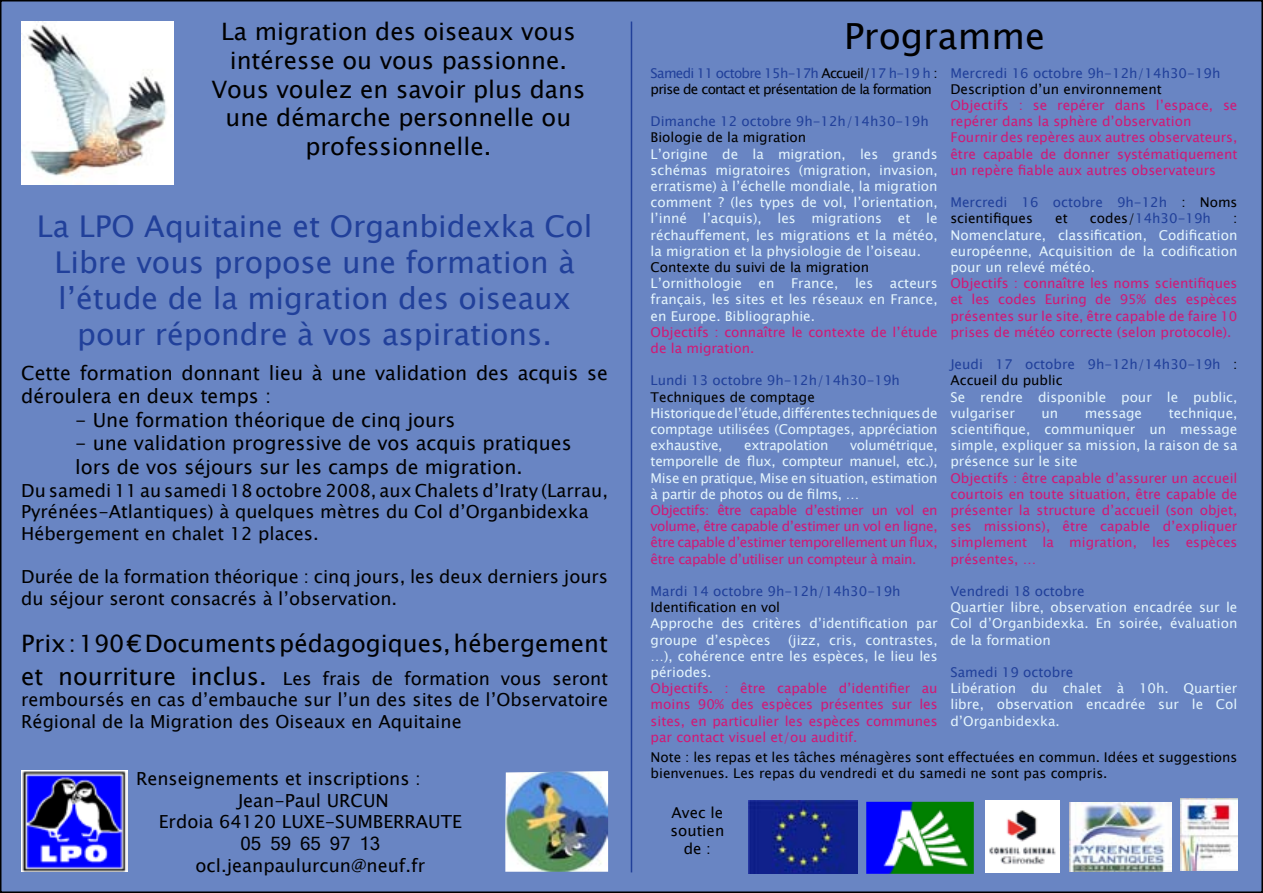
<style>
.page{position:relative;width:1263px;height:893px;background:#fff}
.page>*{position:absolute;margin:0;border:0;box-sizing:border-box;transform-origin:0 0}
.t1{font:36px "Lucida Sans Unicode";color:#000}
.t2{font:30px/36px "Lucida Sans Unicode";color:#21409a;text-align:center}
.t3{font:24px/28.8px "Lucida Sans Unicode";color:#000;text-align:center}
.t4{font:19.5px/23.4px "Lucida Sans Unicode";color:#000}
.t5{font:18px/21.6px "Lucida Sans Unicode";color:#000}
.t6{font:18px "Mangal";color:#000}
.t7{font:15px/18px "Lucida Sans Unicode";color:#000;text-align:center}
.t8{font:13.5px/16.2px "Lucida Sans Unicode";color:#e4f5fd;text-align:justify}
.t9{font:13.5px/16.2px "Lucida Sans Unicode";color:#d11875;text-align:justify}
.t10{font:13.5px/16.2px "Lucida Sans Unicode";color:#21409a}
.t11{font:13.5px/16.2px "Lucida Sans Unicode";color:#000}
.t12{font:13.5px/16.2px "Lucida Sans Unicode";letter-spacing:-.05em;color:#000}
.t13{font:13.5px "Lucida Sans Unicode";letter-spacing:-.02em;color:#e4f5fd}
.s1{font-size:24px}
.s2{color:#21409a}
.s3{color:#000}
</style>
<div class="page">
<div style="left:1px;top:1px;width:1261px;height:891px;background:#6985c3"></div>
<img style="left:1181px;top:799px;width:56px;height:72px">
<img style="left:1069px;top:802px;width:102px;height:70px">
<img style="left:749px;top:800px;width:109px;height:73px">
<img style="left:866px;top:802px;width:108px;height:72px">
<img style="left:505px;top:771px;width:103px;height:101px">
<img style="left:21px;top:771px;width:106px;height:101px">
<img style="left:21px;top:21px;width:153px;height:163px">
<hr style="left:631px;top:22px;width:1px;height:850px;background:#21409a">
<img style="left:986px;top:801px;width:73px;height:71px">
<h3 class="t3" style="left:211px;top:17px;width:375px">La migration des oiseaux vous intéresse ou vous passionne.<br>Vous voulez en savoir plus dans une démarche personnelle ou professionnelle.</h3>
<h2 class="t2" style="left:37px;top:209px;width:557px">La LPO Aquitaine et Organbidexka Col Libre vous propose une formation à l’étude de la migration des oiseaux pour répondre à vos aspirations.</h2>
<h3 class="t4" style="left:21px;top:361px;width:588px">Cette formation donnant lieu à une validation des acquis se déroulera en deux temps :</h3>
<h3 class="t4" style="left:75px;top:408px;width:381px">- Une formation théorique de cinq jours</h3>
<h3 class="t4" style="left:75px;top:432px;width:498px">- une validation progressive de vos acquis pratiques lors de vos séjours sur les camps de migration.</h3>
<h3 class="t5" style="left:21px;top:480px;width:588px">Du samedi 11 au samedi 18 octobre 2008, aux Chalets d’Iraty (Larrau,<br>Pyrénées-Atlantiques) à quelques mètres du Col d’Organbidexka<br>Hébergement en chalet 12 places.</h3>
<h3 class="t5" style="left:21px;top:566px;width:588px">Durée de la formation théorique : cinq jours, les deux derniers jours du séjour seront consacrés à l’observation.</h3>
<h3 class="t3" style="left:21px;top:629px;width:588px">Prix : 190 € Documents pédagogiques, hébergement</h3>
<h3 class="t5" style="left:21px;top:668px;width:588px;text-align:justify"><span class="s1">et nourriture inclus.</span> Les frais de formation vous seront remboursés en cas d’embauche sur l’un des sites de l’Observatoire Régional de la Migration des Oiseaux en Aquitaine</h3>
<h3 class="t5" style="left:136px;top:768px;width:286px">Renseignements et inscriptions :</h3>
<h3 class="t5" style="left:238px;top:790px;width:153px">Jean-Paul URCUN</h3>
<h3 class="t5" style="left:159px;top:811px;width:304px">Erdoia 64120 LUXE-SUMBERRAUTE</h3>
<h3 class="t6" style="left:241px;top:833px;width:141px">05 59 65 97 13</h3>
<h3 class="t5" style="left:196px;top:854px;width:231px">ocl.jeanpaulurcun@neuf.fr</h3>
<h1 class="t1" style="left:844px;top:8px;width:203px">Programme</h1>
<p class="t12" style="left:651px;top:65px;width:288px"><span class="s2">Samedi 11 octobre 15h-17h</span> Accueil/<span class="s2">17 h-19 h</span> : prise de contact et présentation de la formation</p>
<p class="t10" style="left:651px;top:113px;width:280px">Dimanche 12 octobre 9h-12h/14h30-19h</p>
<p class="t11" style="left:651px;top:129px;width:157px">Biologie de la migration</p>
<p class="t8" style="left:651px;top:146px;width:289px">L’origine de la migration, les grands schémas migratoires (migration, invasion, erratisme) à l’échelle mondiale, la migration comment ? (les types de vol, l’orientation, l’inné l’acquis), les migrations et le réchauffement, les migrations et la météo, la migration et la physiologie de l’oiseau.</p>
<p class="t11" style="left:651px;top:259px;width:220px">Contexte du suivi de la migration</p>
<p class="t8" style="left:651px;top:275px;width:288px">L’ornithologie en France, les acteurs français, les sites et les réseaux en France, en Europe. Bibliographie.</p>
<p class="t9" style="left:651px;top:324px;width:289px">Objectifs : connaître le contexte de l’étude de la migration.</p>
<p class="t10" style="left:651px;top:372px;width:251px">Lundi 13 octobre 9h-12h/14h30-19h</p>
<p class="t11" style="left:651px;top:389px;width:166px">Techniques de comptage</p>
<p class="t8" style="left:651px;top:405px;width:288px">Historique de l’étude, différentes techniques de comptage utilisées (Comptages, appréciation exhaustive,</p>
<p class="t10" style="left:950px;top:65px;width:271px">Mercredi 16 octobre 9h-12h/14h30-19h</p>
<p class="t11" style="left:950px;top:81px;width:213px">Description d’un environnement</p>
<p class="t9" style="left:950px;top:97px;width:289px;text-align:left">Objectifs : se repérer dans l’espace, se repérer dans la sphère d’observation Fournir des repères aux autres observateurs, être capable de donner systématiquement un repère fiable aux autres observateurs</p>
<p class="t10" style="left:950px;top:194px;width:289px">Mercredi 16 octobre 9h-12h <span class="s3">: Noms scientifiques</span></p>
<p class="t11" style="left:1055px;top:210px;width:14px">et</p>
<p class="t10" style="left:1090px;top:210px;width:122px"><span class="s3">codes/</span>14h30-19h</p>
<p class="t11" style="left:1233px;top:210px;width:6px">:</p>
<p class="t8" style="left:950px;top:227px;width:288px">Nomenclature, classification, Codification européenne, Acquisition de la codification pour un relevé météo.</p>
<p class="t9" style="left:950px;top:275px;width:289px">Objectifs : connaître les noms scientifiques et les codes Euring de 95% des espèces présentes sur le site, être capable de faire 10 prises de météo correcte (selon protocole).</p>
<p class="t10" style="left:950px;top:356px;width:288px">Jeudi 17 octobre 9h-12h/14h30-19h <span class="s3">:<br>Accueil du public</span></p>
<p class="t8" style="left:950px;top:389px;width:288px">Se rendre disponible pour le public, vulgariser</p>
<p class="t8" style="left:950px;top:405px;width:289px;text-indent:218px">technique, scientifique, communiquer un message simple, expliquer sa mission, la raison de sa présence sur le site</p>
<p class="t9" style="left:950px;top:470px;width:289px">Objectifs : être capable d’assurer un accueil courtois en toute situation, être capable de présenter la structure d’accueil (son objet, ses missions), être capable d’expliquer simplement la migration, les espèces présentes, …</p>
<p class="t10" style="left:950px;top:583px;width:136px">Vendredi 18 octobre</p>
<p class="t8" style="left:950px;top:599px;width:289px">Quartier libre, observation encadrée sur le Col d’Organbidexka. En soirée, évaluation de la formation</p>
<p class="t10" style="left:950px;top:664px;width:124px">Samedi 19 octobre</p>
<p class="t8" style="left:950px;top:680px;width:289px">Libération du chalet à 10h. Quartier libre, observation encadrée sur le Col d’Organbidexka.</p>
<p class="t11" style="left:651px;top:749px;width:588px">Note : les repas et les tâches ménagères sont effectuées en commun. Idées et suggestions bienvenues. Les repas du vendredi et du samedi ne sont pas compris.</p>
<p class="t7" style="left:670px;top:803px;width:55px">Avec le soutien de :</p>
<p class="t8" style="left:1041px;top:405px;width:18px">un</p>
<p class="t8" style="left:1085px;top:405px;width:59px">message</p>
<p class="t8" style="left:651px;top:437px;width:288px;text-indent:199px">volumétrique, temporelle de flux, compteur manuel, etc.), Mise en pratique, Mise en situation, estimation à partir de photos ou de films, …</p>
<p class="t9" style="left:651px;top:502px;width:288px">Objectifs: être capable d’estimer un vol en volume, être capable d’estimer un vol en ligne, être capable d’estimer temporellement un flux, être capable d’utiliser un compteur à main.</p>
<p class="t10" style="left:651px;top:583px;width:251px">Mardi 14 octobre 9h-12h/14h30-19h</p>
<p class="t11" style="left:651px;top:599px;width:131px">Identification en vol</p>
<p class="t8" style="left:651px;top:615px;width:288px">Approche des critères d’identification par groupe d’espèces</p>
<p class="t13" style="left:744px;top:435px;width:86px">extrapolation</p>
<p class="t8" style="left:651px;top:632px;width:288px;text-indent:138px">(jizz, cris, contrastes, …), cohérence entre les espèces, le lieu les périodes.</p>
<p class="t9" style="left:651px;top:680px;width:289px">Objectifs. : être capable d’identifier au moins 90% des espèces présentes sur les sites, en particulier les espèces communes par contact visuel et/ou auditif.</p>
</div>
